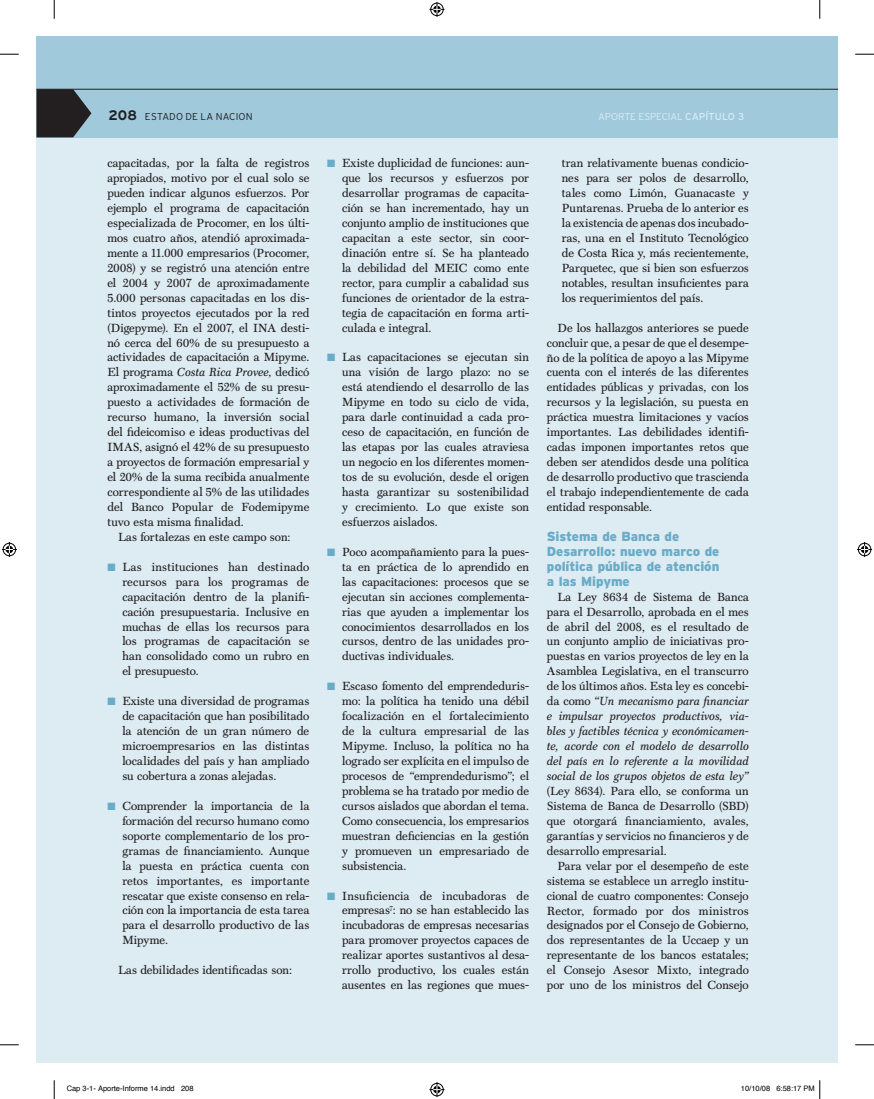
<style>
.page{position:relative;width:874px;height:1099px;background:#fff}
.page>*{position:absolute;margin:0;border:0;box-sizing:border-box;transform-origin:0 0}
.t1{font:900 13.12px/14.9px "Interstate";letter-spacing:-.005em;color:#6aacc8}
.t2{font:11.88px/15px "Scotch Text";color:#231f20;text-align:justify}
.t3{font:300 10px "Interstate";letter-spacing:-.015em;color:#ddebf2}
.t4{font:300 10px "Interstate";letter-spacing:.015em;color:#231f20}
.t5{font:7.5px "Helvetica";color:#000}
.s1{font-weight:700;font-size:13.75px}
.s2{font-weight:400}
.s3{font-style:italic}
.s4{color:#6aacc8}
</style>
<div class="page">
<div style="left:36px;top:36px;width:783px;height:1026px;background:#ddebf2"></div>
<div style="left:36px;top:36px;width:783px;height:102px;background:#a0c9dc"></div>
<hr style="left:36px;top:89px;width:783px;height:1px;background:#231f20">
<svg style="left:36px;top:89px;width:55px;height:48px"></svg>
<div style="left:819px;top:36px;width:18px;height:1026px;background:#ddebf2"></div>
<div style="left:819px;top:36px;width:18px;height:102px;background:#a0c9dc"></div>
<svg style="left:819px;top:89px;width:18px;height:1px"></svg>
<svg style="left:0;top:53px;width:19px;height:2px"></svg>
<svg style="left:855px;top:53px;width:18px;height:2px"></svg>
<svg style="left:0;top:1044px;width:19px;height:1px"></svg>
<svg style="left:855px;top:1044px;width:18px;height:1px"></svg>
<svg style="left:53px;top:0;width:2px;height:19px"></svg>
<svg style="left:53px;top:1080px;width:2px;height:18px"></svg>
<svg style="left:819px;top:0;width:1px;height:19px"></svg>
<svg style="left:429px;top:2px;width:15px;height:15px"></svg>
<svg style="left:429px;top:1082px;width:15px;height:14px"></svg>
<svg style="left:2px;top:542px;width:15px;height:15px"></svg>
<svg style="left:857px;top:542px;width:14px;height:15px"></svg>
<svg style="left:819px;top:1080px;width:1px;height:18px"></svg>
<p class="t4" style="left:109px;top:111px;width:146px"><span class="s1">208</span> ESTADO DE LA NACION</p>
<p class="t3" style="left:598px;top:111px;width:147px">APORTE ESPECIAL <span class="s2">CAPÍTULO 3</span></p>
<p class="t2" style="left:107px;top:156px;width:203px">capacitadas, por la falta de registros</p>
<p class="t2" style="left:107px;top:170px;width:203px">apropiados, motivo por el cual solo se</p>
<p class="t2" style="left:107px;top:185px;width:203px">pueden indicar algunos esfuerzos. Por</p>
<p class="t2" style="left:107px;top:200px;width:203px">ejemplo el programa de capacitación</p>
<p class="t2" style="left:107px;top:215px;width:203px">especializada de Procomer, en los últi-</p>
<p class="t2" style="left:107px;top:230px;width:203px">mos cuatro años, atendió aproximada-</p>
<p class="t2" style="left:107px;top:245px;width:203px">mente a 11.000 empresarios (Procomer,</p>
<p class="t2" style="left:107px;top:260px;width:203px">2008) y se registró una atención entre</p>
<p class="t2" style="left:107px;top:275px;width:203px">el 2004 y 2007 de aproximadamente</p>
<p class="t2" style="left:107px;top:290px;width:203px">5.000 personas capacitadas en los dis-</p>
<p class="t2" style="left:107px;top:305px;width:203px">tintos proyectos ejecutados por la red</p>
<p class="t2" style="left:107px;top:320px;width:203px">(Digepyme). En el 2007, el INA desti-</p>
<p class="t2" style="left:107px;top:335px;width:203px">nó cerca del 60% de su presupuesto a</p>
<p class="t2" style="left:107px;top:350px;width:203px">actividades de capacitación a Mipyme.</p>
<p class="t2" style="left:107px;top:365px;width:203px">El programa <span class="s3">Costa Rica Provee</span>, dedicó</p>
<p class="t2" style="left:107px;top:380px;width:203px">aproximadamente el 52% de su presu-</p>
<p class="t2" style="left:107px;top:395px;width:203px">puesto a actividades de formación de</p>
<p class="t2" style="left:107px;top:409px;width:203px">recurso humano, la inversión social</p>
<p class="t2" style="left:107px;top:424px;width:203px">del fideicomiso e ideas productivas del</p>
<p class="t2" style="left:107px;top:439px;width:203px">IMAS, asignó el 42% de su presupuesto</p>
<p class="t2" style="left:107px;top:454px;width:203px">a proyectos de formación empresarial y</p>
<p class="t2" style="left:107px;top:469px;width:203px">el 20% de la suma recibida anualmente</p>
<p class="t2" style="left:107px;top:484px;width:203px">correspondiente al 5% de las utilidades</p>
<p class="t2" style="left:107px;top:499px;width:203px">del Banco Popular de Fodemipyme</p>
<p class="t2" style="left:107px;top:514px;width:138px">tuvo esta misma finalidad.</p>
<p class="t2" style="left:118px;top:529px;width:174px">Las fortalezas en este campo son:</p>
<p class="t2" style="left:122px;top:559px;width:188px;text-indent:-15px"><span class="s4">■</span> Las instituciones han destinado recursos para los programas de capacitación dentro de la planifi&shy;cación presupuestaria. Inclusive en muchas de ellas los recursos para los programas de capacitación se han consolidado como un rubro en el presupuesto.</p>
<p class="t2" style="left:122px;top:693px;width:188px;text-indent:-15px"><span class="s4">■</span> Existe una diversidad de programas de capacitación que han posibilitado la atención de un gran número de microempresarios en las distintas localidades del país y han ampliado su cobertura a zonas alejadas.</p>
<p class="t2" style="left:122px;top:798px;width:188px;text-indent:-15px"><span class="s4">■</span> Comprender la importancia de la formación del recurso humano como soporte complementario de los pro&shy;gramas de financiamiento. Aunque la puesta en práctica cuenta con retos importantes, es importante rescatar que existe consenso en rela&shy;ción con la importancia de esta tarea para el desarrollo productivo de las Mipyme.</p>
<p class="t2" style="left:118px;top:962px;width:175px">Las debilidades identificadas son:</p>
<p class="t2" style="left:561px;top:156px;width:188px">tran relativamente buenas condicio&shy;nes para ser polos de desarrollo, tales como Limón, Guanacaste y Puntarenas. Prueba de lo anterior es la existencia de apenas dos incubado&shy;ras, una en el Instituto Tecnológico de Costa Rica y, más recientemente, Parquetec, que si bien son esfuerzos notables, resultan insuficientes para los requerimientos del país.</p>
<p class="t2" style="left:546px;top:320px;width:203px;text-indent:11px">De los hallazgos anteriores se puede concluir que, a pesar de que el desempe&shy;ño de la política de apoyo a las Mipyme cuenta con el interés de las diferentes entidades públicas y privadas, con los recursos y la legislación, su puesta en práctica muestra limitaciones y vacíos importantes. Las debilidades identifi&shy;cadas imponen importantes retos que deben ser atendidos desde una política de desarrollo productivo que trascienda el trabajo independientemente de cada entidad responsable.</p>
<p class="t1" style="left:546px;top:528px;width:174px">Sistema de Banca de<br>Desarrollo: nuevo marco de política pública de atención a las Mipyme</p>
<p class="t2" style="left:546px;top:589px;width:203px;text-indent:11px">La Ley 8634 de Sistema de Banca para el Desarrollo, aprobada en el mes de abril del 2008, es el resultado de un conjunto amplio de iniciativas pro&shy;puestas en varios proyectos de ley en la Asamblea Legislativa, en el transcurro de los últimos años. Esta ley es concebi&shy;da como “<span class="s3">Un mecanismo para financiar e impulsar proyectos productivos, via&shy;bles y factibles técnica y económicamen&shy;te, acorde con el modelo de desarrollo del país en lo referente a la movilidad social de los grupos objetos de esta ley”</span></p>
<p class="t2" style="left:546px;top:783px;width:203px">(Ley 8634). Para ello, se conforma un Sistema de Banca de Desarrollo (SBD) que otorgará financiamiento, avales, garantías y servicios no financieros y de desarrollo empresarial.</p>
<p class="t2" style="left:546px;top:858px;width:203px;text-indent:11px">Para velar por el desempeño de este sistema se establece un arreglo institu&shy;cional de cuatro componentes: Consejo Rector, formado por dos ministros designados por el Consejo de Gobierno, dos representantes de la Uccaep y un representante de los bancos estatales; el Consejo Asesor Mixto, integrado por uno de los ministros del Consejo</p>
<p class="t2" style="left:342px;top:156px;width:188px;text-indent:-15px"><span class="s4">■</span> Existe duplicidad de funciones: aun&shy;que los recursos y esfuerzos por desarrollar programas de capacita&shy;ción se han incrementado, hay un conjunto amplio de instituciones que capacitan a este sector, sin coor&shy;dinación entre sí. Se ha planteado la debilidad del MEIC como ente rector, para cumplir a cabalidad sus funciones de orientador de la estra&shy;tegia de capacitación en forma arti&shy;culada e integral.</p>
<p class="t2" style="left:342px;top:350px;width:188px;text-indent:-15px"><span class="s4">■</span> Las capacitaciones se ejecutan sin una visión de largo plazo: no se está atendiendo el desarrollo de las Mipyme en todo su ciclo de vida, para darle continuidad a cada pro&shy;ceso de capacitación, en función de las etapas por las cuales atraviesa un negocio en los diferentes momen&shy;tos de su evolución, desde el origen hasta garantizar su sostenibilidad y crecimiento. Lo que existe son esfuerzos aislados.</p>
<p class="t2" style="left:342px;top:544px;width:188px;text-indent:-15px"><span class="s4">■</span> Poco acompañamiento para la pues&shy;ta en práctica de lo aprendido en las capacitaciones: procesos que se ejecutan sin acciones complementa&shy;rias que ayuden a implementar los conocimientos desarrollados en los cursos, dentro de las unidades pro&shy;ductivas individuales.</p>
<p class="t2" style="left:342px;top:678px;width:188px;text-indent:-15px"><span class="s4">■</span> Escaso fomento del emprendeduris&shy;mo: la política ha tenido una débil focalización en el fortalecimiento de la cultura empresarial de las Mipyme. Incluso, la política no ha logrado ser explícita en el impulso de procesos de “emprendedurismo”; el problema se ha tratado por medio de cursos aislados que abordan el tema.<br>Como consecuencia, los empresarios muestran deficiencias en la gestión y promueven un empresariado de subsistencia.</p>
<p class="t2" style="left:342px;top:887px;width:188px;text-indent:-15px"><span class="s4">■</span> Insuficiencia de incubadoras de empresas<sup>7</sup>: no se han establecido las incubadoras de empresas necesarias para promover proyectos capaces de realizar aportes sustantivos al desa&shy;rrollo productivo, los cuales están ausentes en las regiones que mues-</p>
<p class="t5" style="left:67px;top:1082px;width:128px">Cap 3-1- Aporte-Informe 14.indd 208</p>
<p class="t5" style="left:740px;top:1082px;width:75px">10/10/08 6:58:17 PM</p>
</div>
